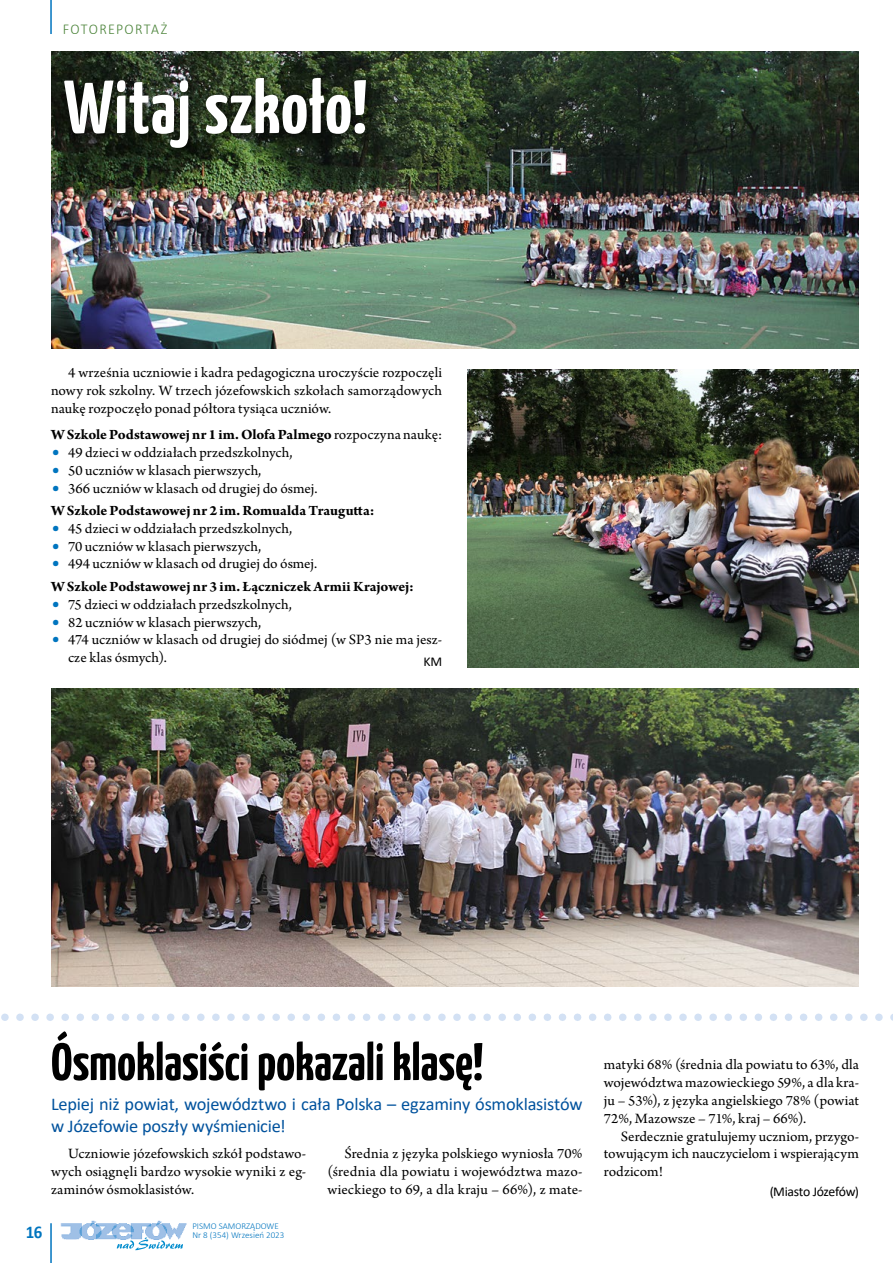
<style>
.page{position:relative;width:893px;height:1263px;background:#fff}
.page>*{position:absolute;margin:0;border:0;box-sizing:border-box;transform-origin:0 0}
.t1{font:700 75px "Yanone Kaffeesatz";letter-spacing:.01em;color:#fff}
.t2{font:700 52.5px "Yanone Kaffeesatz";color:#000}
.t3{font:18px/21.6px "Calibri";letter-spacing:-.015em;color:#00529d}
.t4{font:700 18px "Calibri";color:#0075bf;scale:.94 1}
.t5{font:15px/17.9px "Arno Pro";letter-spacing:.005em;color:#000;text-align:justify}
.t6{font:700 15px/22.4px "Arno Pro";letter-spacing:-.005em;color:#000}
.t7{font:300 15px "Calibri";letter-spacing:.09em;color:#498237;scale:.94 1}
.t8{font:13.5px "Calibri";letter-spacing:-.025em;color:#000}
.t9{font:300 9px/9.4px "Calibri";color:#0075bf}
.s1{font-weight:400}
.s2{font-size:24px;color:#0075bf}
.s3{font-weight:400;font-size:24px;color:#0075bf}
</style>
<div class="page">
<svg style="left:1px;top:1013px;width:892px;height:8px"></svg>
<img style="left:51px;top:51px;width:808px;height:298px">
<img style="left:468px;top:370px;width:391px;height:298px">
<div style="left:59px;top:72px;width:318px;height:87px;background:#000;opacity:.75"></div>
<img style="left:51px;top:689px;width:808px;height:297px">
<img style="left:61px;top:1220px;width:126px;height:19px">
<svg style="left:117px;top:1237px;width:66px;height:13px"></svg>
<hr style="left:50px;top:1223px;width:2px;height:40px;background:#0075bf">
<hr style="left:50px;top:0;width:2px;height:34px;background:#0075bf">
<p class="t7" style="left:63px;top:20px;width:113px">FOTOREPORTAŻ</p>
<h1 class="t1" style="left:64px;top:54px;width:305px">Witaj szkoło!</h1>
<p class="t5" style="left:51px;top:364px;width:393px;text-indent:17px">4 września uczniowie i kadra pedagogiczna uroczyście rozpoczęli nowy rok szkolny. W trzech józefowskich szkołach samorządowych naukę rozpoczęło ponad półtora tysiąca uczniów.</p>
<p class="t6" style="left:51px;top:424px;width:393px">W Szkole Podstawowej nr 1 im. Olofa Palmego <span class="s1">rozpoczyna naukę:</span></p>
<p class="t5" style="left:51px;top:444px;width:243px"><span class="s2">•</span> 49 dzieci w oddziałach przedszkolnych,</p>
<p class="t5" style="left:51px;top:462px;width:212px"><span class="s2">•</span> 50 uczniów w klasach pierwszych,</p>
<p class="t6" style="left:51px;top:478px;width:325px"><span class="s3">•</span> <span class="s1">366 uczniów w klasach od drugiej do ósmej.<br></span>W Szkole Podstawowej nr 2 im. Romualda Traugutta:</p>
<p class="t5" style="left:51px;top:520px;width:243px"><span class="s2">•</span> 45 dzieci w oddziałach przedszkolnych,</p>
<p class="t5" style="left:51px;top:538px;width:212px"><span class="s2">•</span> 70 uczniów w klasach pierwszych,</p>
<p class="t6" style="left:51px;top:553px;width:364px"><span class="s3">•</span> <span class="s1">494 uczniów w klasach od drugiej do ósmej.<br></span>W Szkole Podstawowej nr 3 im. Łączniczek Armii Krajowej:</p>
<p class="t5" style="left:51px;top:596px;width:242px"><span class="s2">•</span> 75 dzieci w oddziałach przedszkolnych,</p>
<p class="t5" style="left:51px;top:614px;width:212px"><span class="s2">•</span> 82 uczniów w klasach pierwszych,</p>
<p class="t5" style="left:68px;top:632px;width:376px;text-indent:-17px"><span class="s2">•</span> 474 uczniów w klasach od drugiej do siódmej (w SP3 nie ma jesz&shy;cze klas ósmych).</p>
<p class="t8" style="left:424px;top:653px;width:20px">KM</p>
<h2 class="t2" style="left:51px;top:1024px;width:434px">Ósmoklasiści pokazali klasę!</h2>
<p class="t3" style="left:51px;top:1093px;width:533px">Lepiej niż powiat, województwo i cała Polska – egzaminy ósmoklasistów w Józefowie poszły wyśmienicie!</p>
<p class="t5" style="left:51px;top:1146px;width:257px;text-indent:17px">Uczniowie józefowskich szkół podstawo&shy;wych osiągnęli bardzo wysokie wyniki z eg&shy;zaminów ósmoklasistów.</p>
<p class="t5" style="left:327px;top:1146px;width:257px;text-indent:17px">Średnia z języka polskiego wyniosła 70% (średnia dla powiatu i województwa mazo&shy;wieckiego to 69, a dla kraju – 66%), z mate-</p>
<p class="t4" style="left:26px;top:1220px;width:19px">16</p>
<p class="t9" style="left:192px;top:1221px;width:93px">PISMO SAMORZĄDOWE<br>Nr 8 (354) Wrzesień 2023</p>
<p class="t5" style="left:604px;top:1056px;width:257px">matyki 68% (średnia dla powiatu to 63%, dla województwa mazowieckiego 59%, a dla kra&shy;ju – 53%), z języka angielskiego 78% (powiat 72%, Mazowsze – 71%, kraj – 66%).</p>
<p class="t5" style="left:604px;top:1128px;width:257px;text-indent:17px">Serdecznie gratulujemy uczniom, przygo&shy;towującym ich nauczycielom i wspierającym rodzicom!</p>
<p class="t8" style="left:770px;top:1181px;width:91px">(Miasto Józefów)</p>
</div>
